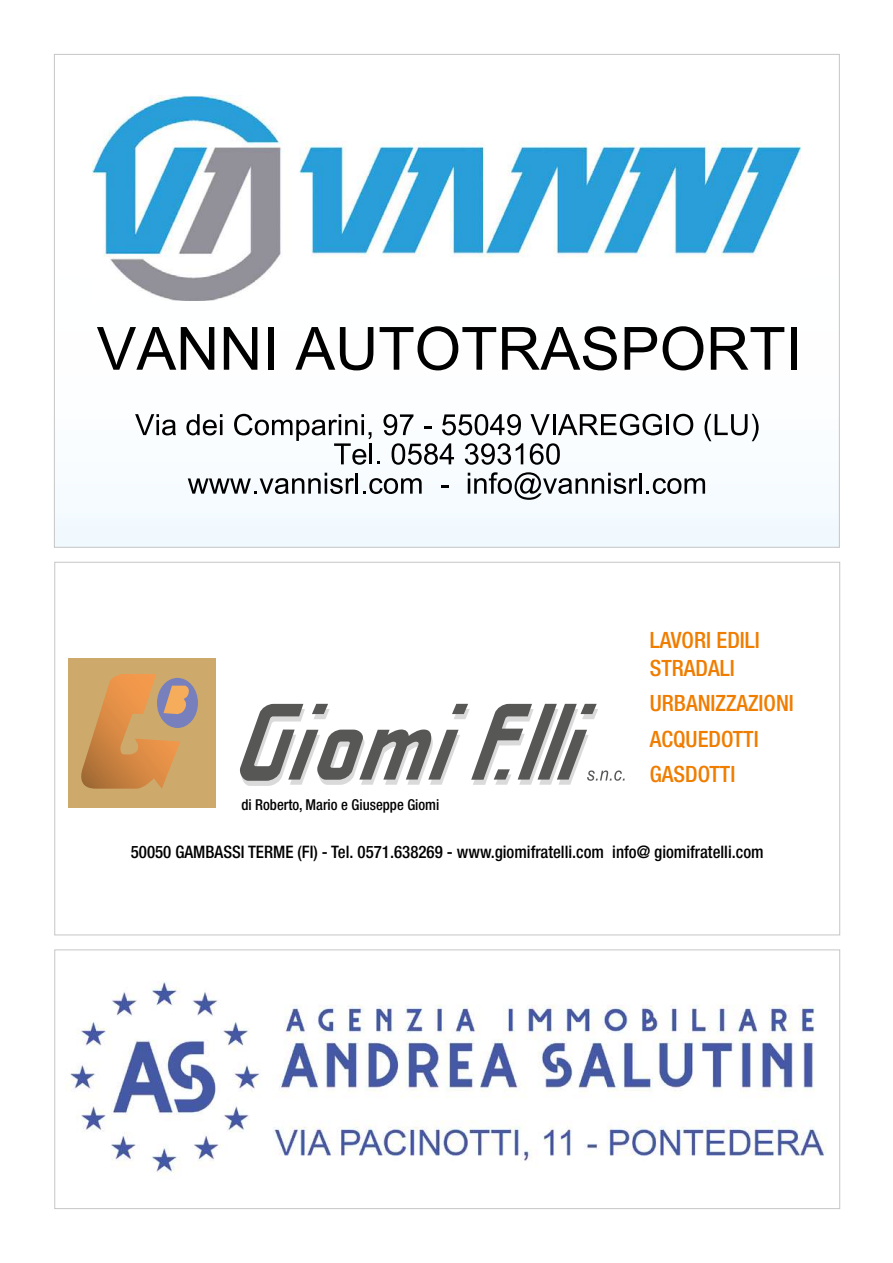
<style>
.page{position:relative;width:893px;height:1263px;background:#fff}
.page>*{position:absolute;margin:0;border:0;box-sizing:border-box;transform-origin:0 0}
.t1{font:500 condensed 22.5px/35.5px "Helvetica Neue LT Std";color:#ef7d00;text-align:justify}
.t2{font:500 condensed 17.25px "Helvetica Neue LT Std";color:#000}
.t3{font:500 condensed 15px "Helvetica Neue LT Std";color:#000}
</style>
<div class="page">
<div style="left:54px;top:949px;width:786px;height:260px;border:1px solid #c6c6c6"></div>
<img style="left:93px;top:95px;width:708px;height:205px">
<svg style="left:188px;top:473px;width:166px;height:21px"></svg>
<hr style="left:355px;top:473px;width:3px;height:21px;background:#000">
<svg style="left:363px;top:478px;width:59px;height:16px"></svg>
<svg style="left:441px;top:485px;width:8px;height:2px"></svg>
<svg style="left:468px;top:472px;width:169px;height:28px"></svg>
<hr style="left:639px;top:473px;width:2px;height:21px;background:#000">
<svg style="left:646px;top:478px;width:59px;height:16px"></svg>
<svg style="left:530px;top:443px;width:30px;height:22px"></svg>
<svg style="left:135px;top:414px;width:41px;height:21px"></svg>
<svg style="left:186px;top:414px;width:36px;height:21px"></svg>
<svg style="left:234px;top:414px;width:289px;height:51px"></svg>
<svg style="left:530px;top:414px;width:20px;height:21px"></svg>
<hr style="left:553px;top:414px;width:2px;height:21px;background:#000">
<svg style="left:558px;top:414px;width:104px;height:21px"></svg>
<hr style="left:666px;top:414px;width:3px;height:21px;background:#000">
<svg style="left:673px;top:414px;width:20px;height:21px"></svg>
<svg style="left:704px;top:414px;width:55px;height:27px"></svg>
<svg style="left:97px;top:327px;width:117px;height:43px"></svg>
<svg style="left:224px;top:327px;width:33px;height:43px"></svg>
<div style="left:268px;top:327px;width:5px;height:43px;background:#000"></div>
<svg style="left:295px;top:327px;width:78px;height:43px"></svg>
<svg style="left:380px;top:326px;width:116px;height:44px"></svg>
<svg style="left:502px;top:326px;width:115px;height:44px"></svg>
<svg style="left:625px;top:327px;width:32px;height:43px"></svg>
<svg style="left:663px;top:326px;width:40px;height:44px"></svg>
<svg style="left:711px;top:327px;width:73px;height:43px"></svg>
<div style="left:791px;top:327px;width:6px;height:43px;background:#000"></div>
<div style="left:68px;top:658px;width:147px;height:149px;background:#cdaa6c"></div>
<svg style="left:239px;top:704px;width:386px;height:82px"></svg>
<div style="left:157px;top:678px;width:41px;height:50px;background:#7780bc;border-radius:50%"></div>
<svg style="left:81px;top:674px;width:108px;height:115px"></svg>
<img style="left:66px;top:982px;width:760px;height:192px">
<p class="t3" style="left:241px;top:796px;width:200px">di Roberto, Mario e Giuseppe Giomi</p>
<h1 class="t1" style="left:650px;top:621px;width:22px">Lavori</h1>
<h1 class="t1" style="left:717px;top:621px;width:20px">Edili</h1>
<h1 class="t1" style="left:650px;top:649px;width:24px">Stradali Urbanizzazioni Acquedotti Gasdotti</h1>
<p class="t2" style="left:131px;top:841px;width:634px">50050 GAMBASSI TERME (FI) - Tel. 0571.638269 - www.giomifratelli.com info@ giomifratelli.com</p>
</div>
